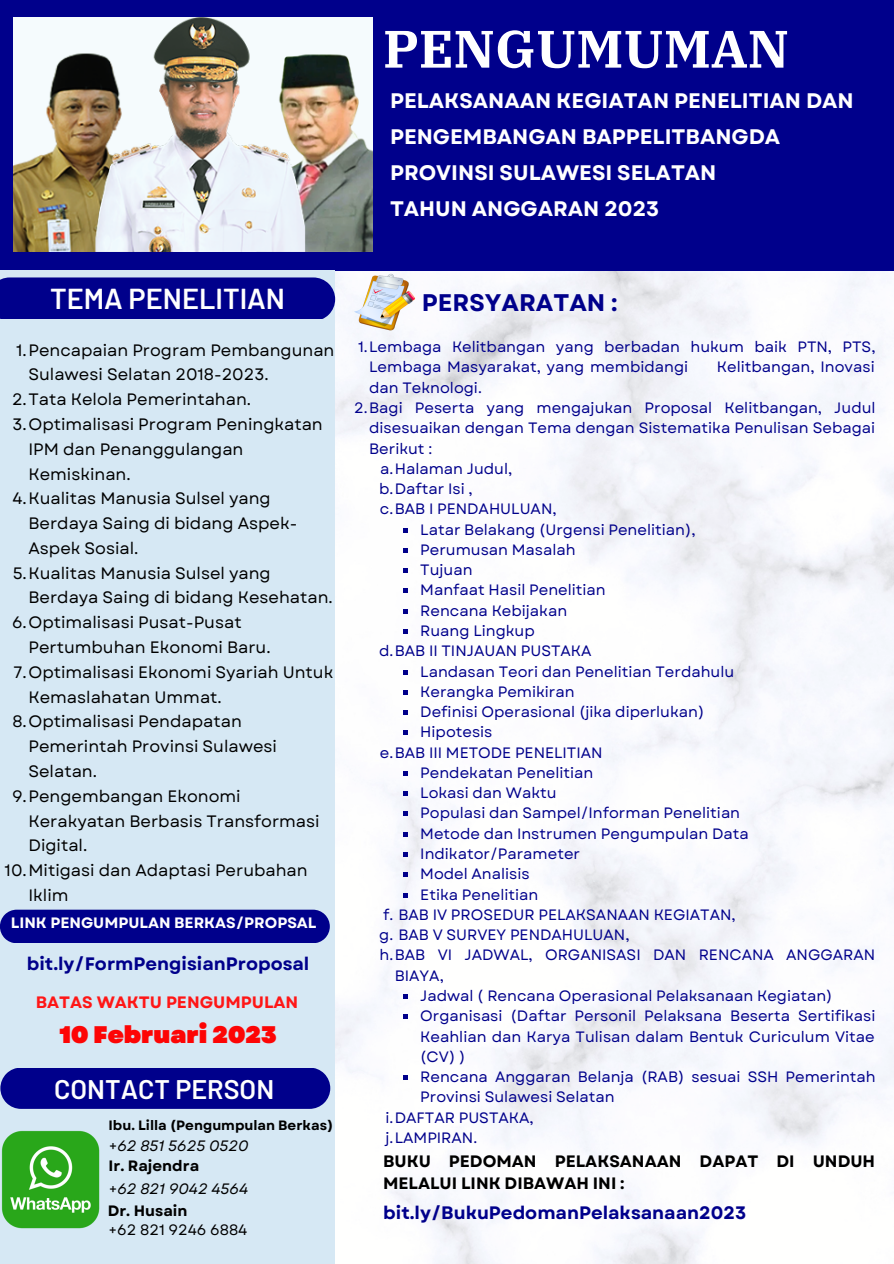
<style>
.page{position:relative;width:894px;height:1264px;background:#fff}
.page>*{position:absolute;margin:0;border:0;box-sizing:border-box;transform-origin:0 0}
.t1{font:700 52.5px "IBM Plex Serif";color:#fff}
.t2{font:600 28.8px "Barlow";color:#fff}
.t3{font:600 26.85px "Barlow";color:#fffffe}
.t4{font:900 24px "Garet";color:#fd0505}
.t5{font:700 24px "Garet";color:#00008b}
.t6{font:700 21px/36px "Garet";color:#fff}
.t7{font:700 18px "Garet";color:#00008b}
.t8{font:16.5px "Garet";color:#000}
.t9{font:700 16.5px/22.5px "Garet";color:#000}
.t10{font:700 16.5px "Garet";color:#ff1616}
.t11{font:15px/20.2px "Garet";color:#00008b}
.t12{font:700 15px "Garet";color:#fefefe}
.t13{font:italic 15px "Garet";color:#000}
.t14{font:700 15px "Garet";color:#000}
.t15{font:15px "Garet";color:#000}
.t16{font:700 13.5px "Garet";color:#000}
</style>
<div class="page">
<img style="left:335px;top:270px;width:558px;height:993px">
<div style="left:0;top:0;width:893px;height:270px;background:#00008b"></div>
<div style="left:0;top:270px;width:335px;height:993px;background:#d6e8f4"></div>
<img style="left:13px;top:17px;width:360px;height:235px">
<div style="left:0;top:277px;width:335px;height:42px;background:#00008b"></div>
<div style="left:0;top:1068px;width:330px;height:40px;background:#00008b"></div>
<img style="left:1px;top:1130px;width:99px;height:98px">
<img style="left:349px;top:273px;width:68px;height:61px">
<svg style="left:403px;top:528px;width:5px;height:4px"></svg>
<svg style="left:403px;top:548px;width:5px;height:4px"></svg>
<svg style="left:403px;top:568px;width:5px;height:5px"></svg>
<svg style="left:403px;top:588px;width:5px;height:5px"></svg>
<svg style="left:403px;top:609px;width:5px;height:4px"></svg>
<svg style="left:403px;top:629px;width:5px;height:4px"></svg>
<svg style="left:403px;top:669px;width:5px;height:5px"></svg>
<svg style="left:403px;top:690px;width:5px;height:4px"></svg>
<svg style="left:403px;top:710px;width:5px;height:5px"></svg>
<svg style="left:403px;top:730px;width:5px;height:5px"></svg>
<svg style="left:403px;top:771px;width:5px;height:4px"></svg>
<svg style="left:403px;top:791px;width:5px;height:5px"></svg>
<svg style="left:403px;top:811px;width:5px;height:5px"></svg>
<svg style="left:403px;top:832px;width:5px;height:4px"></svg>
<svg style="left:403px;top:852px;width:5px;height:4px"></svg>
<svg style="left:403px;top:872px;width:5px;height:5px"></svg>
<svg style="left:403px;top:892px;width:5px;height:5px"></svg>
<svg style="left:403px;top:994px;width:5px;height:4px"></svg>
<svg style="left:403px;top:1014px;width:5px;height:5px"></svg>
<svg style="left:403px;top:1075px;width:5px;height:4px"></svg>
<div style="left:0;top:909px;width:330px;height:34px;background:#00008b"></div>
<h1 class="t1" style="left:383px;top:14px;width:407px">PENGUMUMAN</h1>
<h3 class="t6" style="left:390px;top:83px;width:465px">PELAKSANAAN KEGIATAN PENELITIAN DAN<br>PENGEMBANGAN BAPPELITBANGDA<br>PROVINSI SULAWESI SELATAN<br>TAHUN ANGGARAN 2023</h3>
<h2 class="t2" style="left:50px;top:280px;width:236px">TEMA PENELITIAN</h2>
<p class="t8" style="left:16px;top:338px;width:320px">1.Pencapaian Program Pembangunan</p>
<p class="t8" style="left:28px;top:363px;width:242px">Sulawesi Selatan 2018-2023.</p>
<p class="t8" style="left:12px;top:387px;width:240px">2.Tata Kelola Pemerintahan.</p>
<p class="t8" style="left:13px;top:412px;width:311px">3.Optimalisasi Program Peningkatan</p>
<p class="t8" style="left:28px;top:437px;width:216px">IPM dan Penanggulangan</p>
<p class="t8" style="left:28px;top:462px;width:104px">Kemiskinan.</p>
<p class="t8" style="left:13px;top:486px;width:260px">4.Kualitas Manusia Sulsel yang</p>
<p class="t8" style="left:28px;top:511px;width:270px">Berdaya Saing di bidang Aspek-</p>
<p class="t8" style="left:28px;top:536px;width:111px">Aspek Sosial.</p>
<p class="t8" style="left:13px;top:561px;width:259px">5.Kualitas Manusia Sulsel yang</p>
<p class="t8" style="left:28px;top:586px;width:306px">Berdaya Saing di bidang Kesehatan.</p>
<p class="t8" style="left:12px;top:610px;width:231px">6.Optimalisasi Pusat-Pusat</p>
<p class="t8" style="left:28px;top:635px;width:243px">Pertumbuhan Ekonomi Baru.</p>
<p class="t8" style="left:14px;top:660px;width:321px">7.Optimalisasi Ekonomi Syariah Untuk</p>
<p class="t8" style="left:28px;top:685px;width:195px">Kemaslahatan Ummat.</p>
<p class="t8" style="left:12px;top:709px;width:231px">8.Optimalisasi Pendapatan</p>
<p class="t8" style="left:28px;top:734px;width:250px">Pemerintah Provinsi Sulawesi</p>
<p class="t8" style="left:28px;top:759px;width:70px">Selatan.</p>
<p class="t8" style="left:12px;top:784px;width:230px">9.Pengembangan Ekonomi</p>
<p class="t8" style="left:28px;top:808px;width:292px">Kerakyatan Berbasis Transformasi</p>
<p class="t8" style="left:28px;top:833px;width:60px">Digital.</p>
<p class="t8" style="left:5px;top:858px;width:304px">10.Mitigasi dan Adaptasi Perubahan</p>
<p class="t8" style="left:28px;top:883px;width:42px">Iklim</p>
<p class="t12" style="left:11px;top:912px;width:307px">LINK PENGUMPULAN BERKAS/PROPSAL</p>
<p class="t7" style="left:27px;top:950px;width:284px">bit.ly/FormPengisianProposal</p>
<p class="t10" style="left:36px;top:990px;width:264px">BATAS WAKTU PENGUMPULAN</p>
<h3 class="t4" style="left:60px;top:1016px;width:218px">10 Februari 2023</h3>
<h3 class="t3" style="left:54px;top:1072px;width:221px">CONTACT PERSON</h3>
<p class="t16" style="left:108px;top:1115px;width:226px">Ibu. Lilla (Pengumpulan Berkas)</p>
<p class="t13" style="left:108px;top:1135px;width:142px">+62 851 5625 0520</p>
<p class="t14" style="left:108px;top:1154px;width:92px">Ir. Rajendra</p>
<p class="t13" style="left:108px;top:1177px;width:141px">+62 821 9042 4564</p>
<p class="t14" style="left:108px;top:1200px;width:81px">Dr. Husain</p>
<p class="t15" style="left:108px;top:1219px;width:140px">+62 821 9246 6884</p>
<h3 class="t5" style="left:422px;top:285px;width:197px">PERSYARATAN :</h3>
<p class="t11" style="left:369px;top:337px;width:507px;text-indent:-11px">1.Lembaga Kelitbangan yang berbadan hukum baik PTN, PTS,<br>Lembaga Masyarakat, yang membidangi</p>
<p class="t11" style="left:716px;top:357px;width:159px">Kelitbangan, Inovasi</p>
<p class="t11" style="left:369px;top:377px;width:114px">dan Teknologi.</p>
<p class="t11" style="left:354px;top:397px;width:522px">2.Bagi Peserta yang mengajukan Proposal Kelitbangan, Judul</p>
<p class="t11" style="left:369px;top:418px;width:507px">disesuaikan dengan Tema dengan Sistematika Penulisan Sebagai</p>
<p class="t11" style="left:369px;top:438px;width:64px">Berikut :</p>
<p class="t11" style="left:380px;top:458px;width:134px">a.Halaman Judul,</p>
<p class="t11" style="left:379px;top:479px;width:95px">b.Daftar Isi ,</p>
<p class="t11" style="left:380px;top:499px;width:178px">c.BAB I PENDAHULUAN,</p>
<p class="t11" style="left:420px;top:519px;width:277px">Latar Belakang (Urgensi Penelitian),</p>
<p class="t11" style="left:420px;top:539px;width:157px">Perumusan Masalah</p>
<p class="t11" style="left:420px;top:560px;width:54px">Tujuan</p>
<p class="t11" style="left:420px;top:580px;width:187px">Manfaat Hasil Penelitian</p>
<p class="t11" style="left:420px;top:600px;width:148px">Rencana Kebijakan</p>
<p class="t11" style="left:420px;top:620px;width:116px">Ruang Lingkup</p>
<p class="t11" style="left:379px;top:641px;width:214px">d.BAB II TINJAUAN PUSTAKA</p>
<p class="t11" style="left:420px;top:661px;width:315px">Landasan Teori dan Penelitian Terdahulu</p>
<p class="t11" style="left:420px;top:681px;width:156px">Kerangka Pemikiran</p>
<p class="t11" style="left:420px;top:701px;width:285px">Definisi Operasional (jika diperlukan)</p>
<p class="t11" style="left:420px;top:722px;width:74px">Hipotesis</p>
<p class="t11" style="left:380px;top:742px;width:224px">e.BAB III METODE PENELITIAN</p>
<p class="t11" style="left:420px;top:762px;width:175px">Pendekatan Penelitian</p>
<p class="t11" style="left:420px;top:783px;width:138px">Lokasi dan Waktu</p>
<p class="t11" style="left:420px;top:803px;width:321px">Populasi dan Sampel/Informan Penelitian</p>
<p class="t11" style="left:420px;top:823px;width:330px">Metode dan Instrumen Pengumpulan Data</p>
<p class="t11" style="left:420px;top:843px;width:161px">Indikator/Parameter</p>
<p class="t11" style="left:420px;top:864px;width:111px">Model Analisis</p>
<p class="t11" style="left:420px;top:884px;width:120px">Etika Penelitian</p>
<p class="t11" style="left:383px;top:904px;width:354px">f. BAB IV PROSEDUR PELAKSANAAN KEGIATAN,</p>
<p class="t11" style="left:379px;top:924px;width:252px">g. BAB V SURVEY PENDAHULUAN,</p>
<p class="t11" style="left:379px;top:945px;width:497px">h.BAB VI JADWAL, ORGANISASI DAN RENCANA ANGGARAN</p>
<p class="t11" style="left:394px;top:965px;width:51px">BIAYA,</p>
<p class="t11" style="left:420px;top:985px;width:414px">Jadwal ( Rencana Operasional Pelaksanaan Kegiatan)</p>
<p class="t11" style="left:420px;top:1005px;width:456px">Organisasi (Daftar Personil Pelaksana Beserta Sertifikasi</p>
<p class="t11" style="left:420px;top:1026px;width:456px">Keahlian dan Karya Tulisan dalam Bentuk Curiculum Vitae</p>
<p class="t11" style="left:420px;top:1046px;width:47px">(CV) )</p>
<p class="t11" style="left:420px;top:1066px;width:457px">Rencana Anggaran Belanja (RAB) sesuai SSH Pemerintah</p>
<p class="t11" style="left:420px;top:1087px;width:196px">Provinsi Sulawesi Selatan</p>
<p class="t11" style="left:385px;top:1107px;width:150px">i.DAFTAR PUSTAKA,</p>
<p class="t11" style="left:385px;top:1127px;width:93px">j.LAMPIRAN.</p>
<p class="t9" style="left:383px;top:1149px;width:493px">BUKU PEDOMAN PELAKSANAAN DAPAT DI UNDUH<br>MELALUI LINK DIBAWAH INI :</p>
<p class="t7" style="left:383px;top:1200px;width:364px">bit.ly/BukuPedomanPelaksanaan2023</p>
</div>
